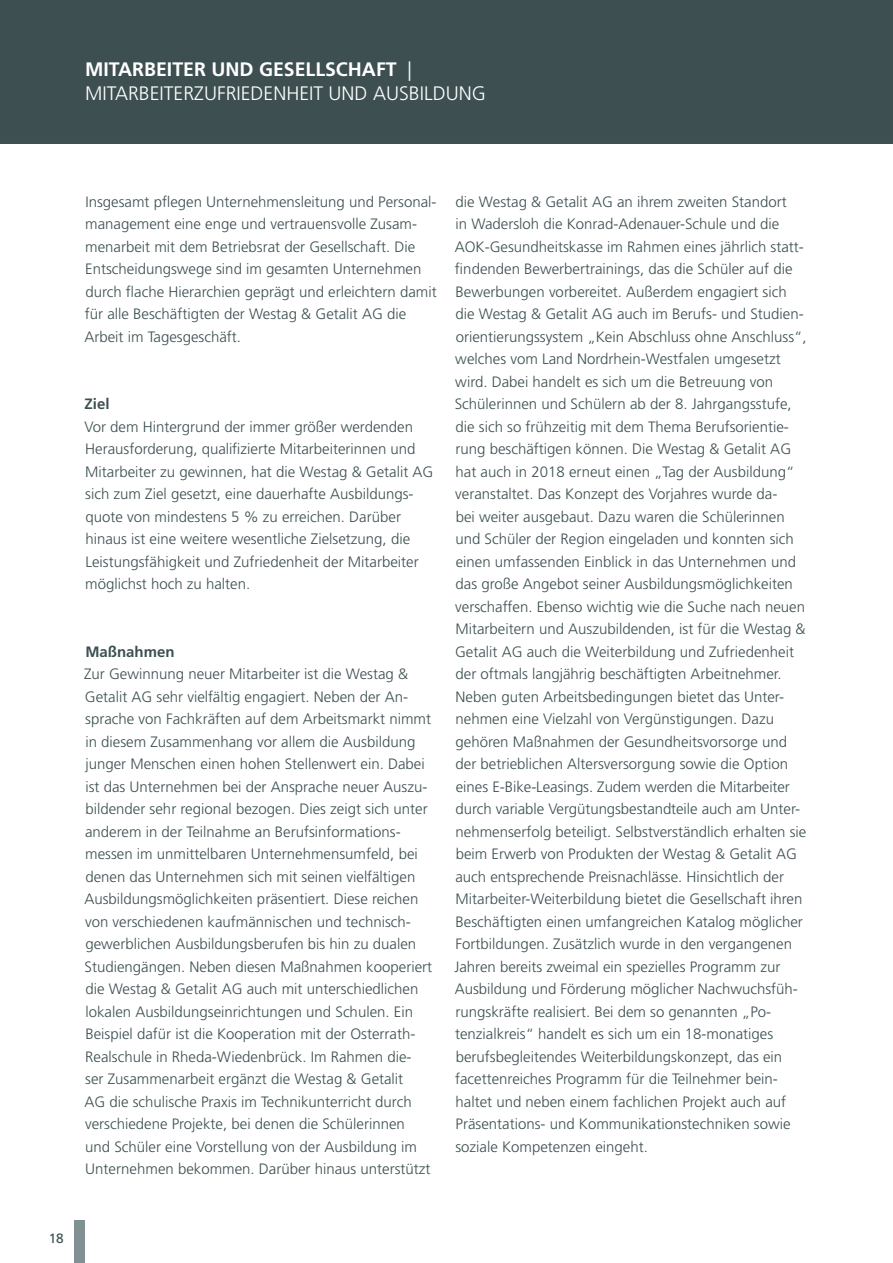
<style>
.page{position:relative;width:893px;height:1263px;background:#fff}
.page>*{position:absolute;margin:0;border:0;box-sizing:border-box;transform-origin:0 0}
.t1{font:300 19.5px/23.4px "Frutiger LT Pro";color:#fff}
.t2{font:300 15px/22.5px "Frutiger LT Pro";color:#3d4f51}
.t3{font:700 15px "Frutiger LT Pro";color:#3d4f51}
.t4{font:13.5px "Frutiger LT Pro";color:#3d4f51}
.s1{font-weight:700}
</style>
<div class="page">
<div style="left:0;top:0;width:893px;height:145px;background:#3d4f51"></div>
<hr style="left:0;top:144px;width:893px;height:1px;background:#fff">
<div style="left:74px;top:1220px;width:11px;height:43px;background:#809093"></div>
<h1 class="t1" style="left:85px;top:58px;width:402px"><span class="s1">MITARBEITER UND GESELLSCHAFT</span> |<br>MITARBEITERZUFRIEDENHEIT UND AUSBILDUNG</h1>
<p class="t2" style="left:84px;top:191px;width:354px">Insgesamt pflegen Unternehmensleitung und Personal&shy;management eine enge und vertrauensvolle Zusam&shy;menarbeit mit dem Betriebsrat der Gesellschaft. Die Entscheidungswege sind im gesamten Unternehmen durch flache Hierarchien geprägt und erleichtern damit für alle Beschäftigten der Westag &amp; Getalit AG die Arbeit im Tagesgeschäft.</p>
<p class="t3" style="left:85px;top:395px;width:27px">Ziel</p>
<p class="t2" style="left:84px;top:416px;width:351px">Vor dem Hintergrund der immer größer werdenden Herausforderung, qualifizierte Mitarbeiterinnen und Mitarbeiter zu gewinnen, hat die Westag &amp; Getalit AG sich zum Ziel gesetzt, eine dauerhafte Ausbildungs&shy;quote von mindestens 5 % zu erreichen. Darüber hinaus ist eine weitere wesentliche Zielsetzung, die Leistungsfähigkeit und Zufriedenheit der Mitarbeiter möglichst hoch zu halten.</p>
<p class="t3" style="left:85px;top:643px;width:91px">Maßnahmen</p>
<p class="t2" style="left:84px;top:663px;width:350px">Zur Gewinnung neuer Mitarbeiter ist die Westag &amp; Getalit AG sehr vielfältig engagiert. Neben der An&shy;sprache von Fachkräften auf dem Arbeitsmarkt nimmt in diesem Zusammenhang vor allem die Ausbildung junger Menschen einen hohen Stellenwert ein. Dabei ist das Unternehmen bei der Ansprache neuer Auszu&shy;bildender sehr regional bezogen. Dies zeigt sich unter anderem in der Teilnahme an Berufsinformations&shy;messen im unmittelbaren Unternehmensumfeld, bei denen das Unternehmen sich mit seinen vielfältigen Ausbildungsmöglichkeiten präsentiert. Diese reichen von verschiedenen kaufmännischen und technisch&shy;gewerblichen Ausbildungsberufen bis hin zu dualen Studiengängen. Neben diesen Maßnahmen kooperiert die Westag &amp; Getalit AG auch mit unterschiedlichen lokalen Ausbildungseinrichtungen und Schulen. Ein Beispiel dafür ist die Kooperation mit der Osterrath-Realschule in Rheda-Wiedenbrück. Im Rahmen die&shy;ser Zusammenarbeit ergänzt die Westag &amp; Getalit<br>AG die schulische Praxis im Technikunterricht durch verschiedene Projekte, bei denen die Schülerinnen und Schüler eine Vorstellung von der Ausbildung im Unternehmen bekommen. Darüber hinaus unterstützt</p>
<p class="t2" style="left:454px;top:191px;width:354px">die Westag &amp; Getalit AG an ihrem zweiten Standort<br>in Wadersloh die Konrad-Adenauer-Schule und die AOK-Gesundheitskasse im Rahmen eines jährlich statt&shy;findenden Bewerbertrainings, das die Schüler auf die Bewerbungen vorbereitet. Außerdem engagiert sich die Westag &amp; Getalit AG auch im Berufs- und Studien&shy;orientierungssystem „Kein Abschluss ohne Anschluss“, welches vom Land Nordrhein-Westfalen umgesetzt wird. Dabei handelt es sich um die Betreuung von Schülerinnen und Schülern ab der 8. Jahrgangsstufe, die sich so frühzeitig mit dem Thema Berufsorientie&shy;rung beschäftigen können. Die Westag &amp; Getalit AG hat auch in 2018 erneut einen „Tag der Ausbildung“ veranstaltet. Das Konzept des Vorjahres wurde da-<br>bei weiter ausgebaut. Dazu waren die Schülerinnen und Schüler der Region eingeladen und konnten sich einen umfassenden Einblick in das Unternehmen und das große Angebot seiner Ausbildungsmöglichkeiten verschaffen. Ebenso wichtig wie die Suche nach neuen Mitarbeitern und Auszubildenden, ist für die Westag &amp; Getalit AG auch die Weiterbildung und Zufriedenheit der oftmals langjährig beschäftigten Arbeitnehmer.<br>Neben guten Arbeitsbedingungen bietet das Unter&shy;nehmen eine Vielzahl von Vergünstigungen. Dazu gehören Maßnahmen der Gesundheitsvorsorge und der betrieblichen Altersversorgung sowie die Option eines E-Bike-Leasings. Zudem werden die Mitarbeiter durch variable Vergütungsbestandteile auch am Unter&shy;nehmenserfolg beteiligt. Selbstverständlich erhalten sie beim Erwerb von Produkten der Westag &amp; Getalit AG auch entsprechende Preisnachlässe. Hinsichtlich der Mitarbeiter-Weiterbildung bietet die Gesellschaft ihren Beschäftigten einen umfangreichen Katalog möglicher Fortbildungen. Zusätzlich wurde in den vergangenen Jahren bereits zweimal ein spezielles Programm zur Ausbildung und Förderung möglicher Nachwuchsfüh&shy;rungskräfte realisiert. Bei dem so genannten „Po&shy;tenzialkreis“ handelt es sich um ein 18-monatiges berufsbegleitendes Weiterbildungskonzept, das ein facettenreiches Programm für die Teilnehmer bein&shy;haltet und neben einem fachlichen Projekt auch auf Präsentations- und Kommunikationstechniken sowie soziale Kompetenzen eingeht.</p>
<p class="t4" style="left:49px;top:1231px;width:17px">18</p>
</div>
